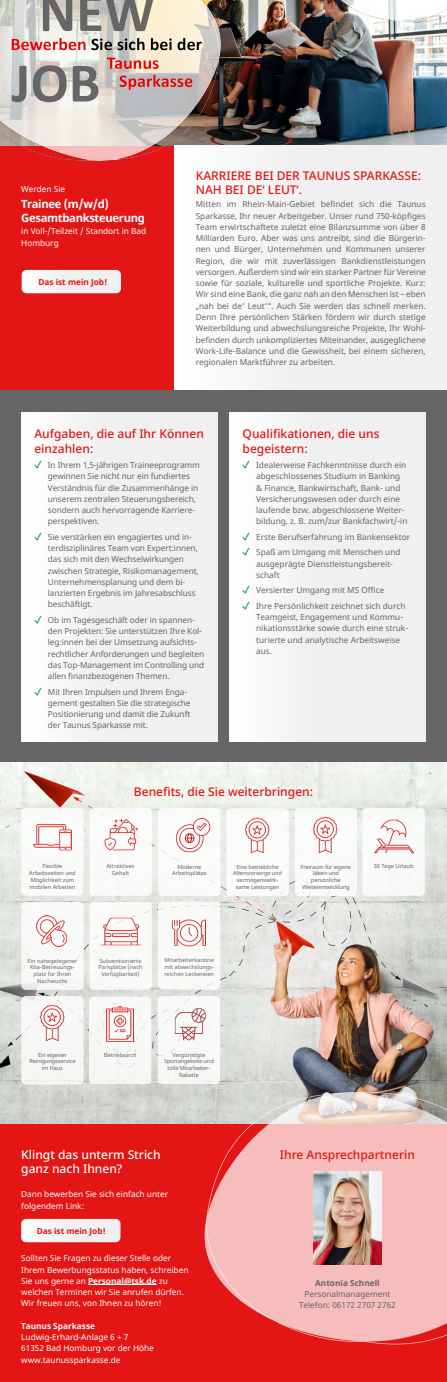
<style>
.page{position:relative;width:447px;height:1382px;background:#fff}
.page>*{position:absolute;margin:0;border:0;box-sizing:border-box;transform-origin:0 0}
.t1{font:500 12px/14.4px "Noto Sans";color:#e41515}
.t2{font:500 12px/14.4px "Noto Sans";color:#fff}
.t3{font:700 11.25px/14.2px "Noto Sans";letter-spacing:-.03em;color:#fff}
.t4{font:8.25px/11.2px "Noto Sans";letter-spacing:-.01em;color:#666766}
.t5{font:8.25px/11.2px "Noto Sans";color:#fff}
.t6{font:700 8.25px "Noto Sans";color:#e41515}
.t7{font:700 8.25px "Noto Sans";color:#fff}
.t8{font:700 8.25px "Noto Sans";color:#666766}
.t9{font:5.62px/6.8px "Noto Sans";color:#666766;text-align:center}
.t10{font:5.62px/6.8px "Noto Sans";letter-spacing:-.02em;color:#666766;text-align:center}
.s1{font-weight:700}
</style>
<div class="page">
<div style="left:0;top:146px;width:174px;height:244px;background:#e41515"></div>
<img style="left:220px;top:0;width:226px;height:146px">
<img style="left:0;top:0;width:220px;height:161px">
<img style="left:314px;top:0;width:132px;height:29px">
<div style="left:174px;top:146px;width:272px;height:244px;background:linear-gradient(to right,#fbfbfa,#ececec)"></div>
<div style="left:0;top:390px;width:446px;height:372px;background:#656565"></div>
<svg style="left:22px;top:270px;width:99px;height:23px;background:#f3f1f1"></svg>
<div style="left:21px;top:413px;width:196px;height:328px;background:linear-gradient(to right,#fafafa,#ececec)"></div>
<div style="left:230px;top:413px;width:195px;height:328px;background:linear-gradient(to right,#fafafa,#ececec)"></div>
<img style="left:0;top:762px;width:446px;height:363px">
<div style="left:21px;top:808px;width:63px;height:88px;background:#fff;border-radius:4px"></div>
<img style="left:33px;top:823px;width:39px;height:28px">
<div style="left:89px;top:808px;width:63px;height:88px;background:#fff;border-radius:4px"></div>
<img style="left:98px;top:815px;width:45px;height:38px">
<div style="left:158px;top:808px;width:62px;height:88px;background:#fff;border-radius:4px"></div>
<img style="left:175px;top:818px;width:36px;height:35px">
<div style="left:226px;top:808px;width:62px;height:88px;background:#fff;border-radius:4px"></div>
<img style="left:245px;top:817px;width:25px;height:37px">
<div style="left:21px;top:996px;width:63px;height:88px;background:#f6f6f5;border-radius:4px"></div>
<img style="left:30px;top:1003px;width:44px;height:39px">
<div style="left:362px;top:808px;width:62px;height:88px;background:#f9f9f8;border-radius:4px"></div>
<img style="left:374px;top:819px;width:40px;height:35px">
<div style="left:21px;top:902px;width:63px;height:88px;background:#f8f9f8;border-radius:4px"></div>
<img style="left:36px;top:915px;width:31px;height:32px">
<div style="left:89px;top:902px;width:63px;height:88px;background:#f9f9f8;border-radius:4px"></div>
<img style="left:98px;top:915px;width:44px;height:31px">
<div style="left:158px;top:902px;width:62px;height:87px;background:#f9f9f8;border-radius:4px"></div>
<img style="left:171px;top:919px;width:35px;height:28px">
<div style="left:89px;top:996px;width:62px;height:88px;background:#f7f7f6;border-radius:4px"></div>
<img style="left:98px;top:1003px;width:44px;height:42px">
<div style="left:158px;top:996px;width:62px;height:88px;background:#f7f8f7;border-radius:4px"></div>
<img style="left:167px;top:1008px;width:39px;height:34px">
<div style="left:0;top:1125px;width:446px;height:257px;background:#e41515"></div>
<img style="left:160px;top:1078px;width:286px;height:267px">
<img style="left:313px;top:1171px;width:68px;height:93px">
<svg style="left:21px;top:1219px;width:99px;height:23px;background:#f3f1f1"></svg>
<hr style="left:88px;top:1284px;width:69px;height:1px;background:#fff">
<div style="left:294px;top:808px;width:63px;height:88px;background:#fff;border-radius:4px"></div>
<img style="left:313px;top:816px;width:25px;height:38px">
<svg style="left:35px;top:461px;width:6px;height:8px"></svg>
<svg style="left:35px;top:532px;width:6px;height:8px"></svg>
<svg style="left:35px;top:615px;width:6px;height:8px"></svg>
<svg style="left:35px;top:687px;width:6px;height:8px"></svg>
<svg style="left:243px;top:461px;width:6px;height:8px"></svg>
<svg style="left:243px;top:532px;width:6px;height:8px"></svg>
<svg style="left:243px;top:548px;width:6px;height:8px"></svg>
<svg style="left:243px;top:586px;width:6px;height:8px"></svg>
<svg style="left:243px;top:601px;width:6px;height:8px"></svg>
<p class="t5" style="left:21px;top:183px;width:45px">Werden Sie</p>
<h2 class="t3" style="left:21px;top:197px;width:125px">Trainee (m/w/d)<br>Gesamtbanksteuerung</h2>
<p class="t5" style="left:21px;top:226px;width:126px;line-height:12px">in Voll-/Teilzeit / Standort in Bad<br>Homburg</p>
<p class="t6" style="left:38px;top:276px;width:71px">Das ist mein Job!</p>
<h1 class="t1" style="left:196px;top:168px;width:226px">KARRIERE BEI DER TAUNUS SPARKASSE:<br>NAH BEI DE‘ LEUT‘.</h1>
<p class="t4" style="left:196px;top:199px;width:231px;text-align:justify">Mitten im Rhein-Main-Gebiet befindet sich die Taunus Sparkasse, Ihr neuer Arbeitgeber. Unser rund 750-köpfiges Team erwirtschaftete zuletzt eine Bilanzsumme von über 8<br>Milliarden Euro. Aber was uns antreibt, sind die Bürgerin&shy;nen und Bürger, Unternehmen und Kommunen unserer Region, die wir mit zuverlässigen Bankdienstleistungen versorgen. Außerdem sind wir ein starker Partner für Vereine sowie für soziale, kulturelle und sportliche Projekte. Kurz:<br>Wir sind eine Bank, die ganz nah an den Menschen ist – eben „nah bei de‘ Leut‘“. Auch Sie werden das schnell merken.<br>Denn Ihre persönlichen Stärken fördern wir durch stetige Weiterbildung und abwechslungsreiche Projekte, Ihr Wohl&shy;befinden durch unkompliziertes Miteinander, ausgeglichene Work-Life-Balance und die Gewissheit, bei einem sicheren, regionalen Marktführer zu arbeiten.</p>
<h1 class="t1" style="left:34px;top:427px;width:171px">Aufgaben, die auf Ihr Können einzahlen:</h1>
<p class="t4" style="left:48px;top:460px;width:153px">In Ihrem 1,5-jährigen Traineeprogramm gewinnen Sie nicht nur ein fundiertes Verständnis für die Zusammenhänge in unserem zentralen Steuerungsbereich, sondern auch hervorragende Karriere&shy;perspektiven.</p>
<p class="t4" style="left:48px;top:532px;width:152px">Sie verstärken ein engagiertes und in&shy;terdisziplinäres Team von Expert:innen, das sich mit den Wechselwirkungen zwischen Strategie, Risikomanagement, Unternehmensplanung und dem bi&shy;lanzierten Ergebnis im Jahresabschluss beschäftigt.</p>
<p class="t4" style="left:48px;top:615px;width:158px">Ob im Tagesgeschäft oder in spannen&shy;den Projekten: Sie unterstützen Ihre Kol&shy;leg:innen bei der Umsetzung aufsichts&shy;rechtlicher Anforderungen und begleiten das Top-Management im Controlling und allen finanzbezogenen Themen.</p>
<p class="t4" style="left:48px;top:686px;width:144px">Mit Ihren Impulsen und Ihrem Enga&shy;gement gestalten Sie die strategische Positionierung und damit die Zukunft der Taunus Sparkasse mit.</p>
<h1 class="t1" style="left:242px;top:427px;width:138px">Qualifikationen, die uns begeistern:</h1>
<p class="t4" style="left:256px;top:460px;width:153px">Idealerweise Fachkenntnisse durch ein abgeschlossenes Studium in Banking &amp; Finance, Bankwirtschaft, Bank- und Versicherungswesen oder durch eine laufende bzw. abgeschlossene Weiter&shy;bildung, z. B. zum/zur Bankfachwirt/-in</p>
<p class="t4" style="left:256px;top:529px;width:156px;line-height:15.5px">Erste Berufserfahrung im Bankensektor<br>Spaß am Umgang mit Menschen und</p>
<p class="t4" style="left:256px;top:558px;width:138px">ausgeprägte Dienstleistungsbereit&shy;schaft</p>
<p class="t4" style="left:256px;top:583px;width:151px;line-height:15.5px">Versierter Umgang mit MS Office<br>Ihre Persönlichkeit zeichnet sich durch</p>
<p class="t4" style="left:256px;top:612px;width:153px">Teamgeist, Engagement und Kommu&shy;nikationsstärke sowie durch eine struk&shy;turierte und analytische Arbeitsweise aus.</p>
<h1 class="t1" style="left:134px;top:785px;width:180px">Benefits, die Sie weiterbringen:</h1>
<p class="t9" style="left:29px;top:863px;width:48px">Flexible<br>Arbeitszeiten und<br>Möglichkeit zum mobilen Arbeiten</p>
<p class="t9" style="left:106px;top:863px;width:30px">Attraktives<br>Gehalt</p>
<p class="t9" style="left:172px;top:863px;width:36px">Moderne<br>Arbeitsplätze</p>
<p class="t10" style="left:233px;top:863px;width:50px">Eine betriebliche<br>Altersvorsorge und vermögenswirk&shy;same Leistungen</p>
<p class="t10" style="left:300px;top:863px;width:52px">Freiraum für eigene<br>Ideen und persönliche<br>Weiterentwicklung</p>
<p class="t9" style="left:373px;top:863px;width:41px">30 Tage Urlaub</p>
<p class="t9" style="left:28px;top:957px;width:51px">Ein nahegelegener<br>Kita-Betreuungs&shy;platz für Ihren<br>Nachwuchs</p>
<p class="t9" style="left:98px;top:957px;width:46px">Subventionierte<br>Parkplätze (nach<br>Verfügbarkeit)</p>
<p class="t9" style="left:164px;top:957px;width:51px;text-align:justify">Mitarbeiterkantine mit abwechslungs&shy;reichen Leckereien</p>
<p class="t10" style="left:29px;top:1051px;width:48px">Ein eigener<br>Reinigungsservice im Haus</p>
<p class="t9" style="left:104px;top:1052px;width:34px">Betriebsarzt</p>
<p class="t10" style="left:164px;top:1051px;width:51px">Vergünstigte<br>Sportangebote und tolle Mitarbeiter-<br>Rabatte</p>
<h1 class="t2" style="left:21px;top:1147px;width:141px">Klingt das unterm Strich ganz nach Ihnen?</h1>
<p class="t5" style="left:21px;top:1189px;width:148px">Dann bewerben Sie sich einfach unter folgendem Link:</p>
<p class="t6" style="left:37px;top:1225px;width:71px">Das ist mein Job!</p>
<p class="t5" style="left:21px;top:1253px;width:168px">Sollten Sie Fragen zu dieser Stelle oder Ihrem Bewerbungsstatus haben, schreiben Sie uns gerne an <span class="s1">Personal@tsk.de</span> zu welchen Terminen wir Sie anrufen dürfen.<br>Wir freuen uns, von Ihnen zu hören!</p>
<p class="t7" style="left:21px;top:1320px;width:75px">Taunus Sparkasse</p>
<p class="t5" style="left:21px;top:1332px;width:134px">Ludwig-Erhard-Anlage 6 + 7<br>61352 Bad Homburg vor der Höhe www.taunussparkasse.de</p>
<h1 class="t1" style="left:280px;top:1147px;width:136px">Ihre Ansprechpartnerin</h1>
<p class="t8" style="left:315px;top:1277px;width:66px">Antonia Schnell</p>
<p class="t4" style="left:299px;top:1289px;width:98px;text-align:center">Personalmanagement<br>Telefon: 06172 2707 2762</p>
</div>
